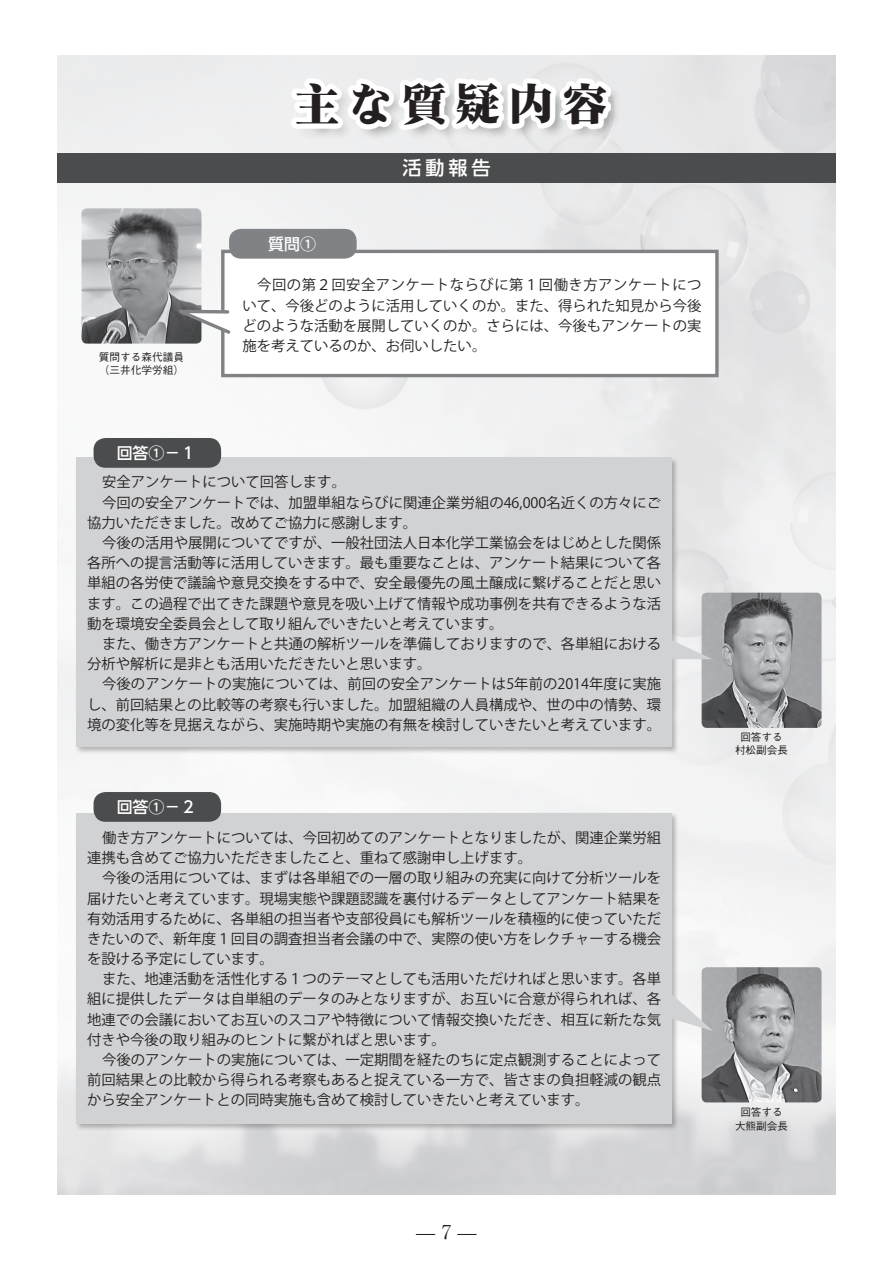
<style>
.page{position:relative;width:893px;height:1263px;background:#fff}
.page>*{position:absolute;margin:0;border:0;box-sizing:border-box;transform-origin:0 0}
.t1{font:44.7px "DF Mincho Std W12";letter-spacing:.2em;color:#231f20}
.t2{font:500 19.2px "UD Shin Go Pro";color:#fff}
.t3{font:300 19.2px "Ryumin Pro";color:#231f20}
.t4{font:500 15.9px "UD Shin Go Pro";color:#fff}
.t5{font:14.4px/20.2px "Koz Go Pro";color:#231f20;text-align:justify}
.t6{font:500 10.65px/12.8px "Gothic BBB Pro";color:#231f20;text-align:center}
</style>
<div class="page">
<img style="left:57px;top:55px;width:779px;height:1140px">
<img style="left:82px;top:208px;width:119px;height:136px">
<img style="left:702px;top:967px;width:119px;height:135px">
<img style="left:702px;top:593px;width:119px;height:135px">
<div style="left:221px;top:250px;width:498px;height:127px;background:#fff;border:3px solid #808285"></div>
<svg style="left:163px;top:308px;width:68px;height:29px"></svg>
<div style="left:75px;top:456px;width:604px;height:298px;background:#231f20;opacity:.3"></div>
<div style="left:77px;top:458px;width:595px;height:289px;background:#d1d2d4"></div>
<div style="left:75px;top:811px;width:604px;height:320px;background:#231f20;opacity:.3"></div>
<div style="left:77px;top:813px;width:595px;height:311px;background:#d1d2d4"></div>
<svg style="left:672px;top:638px;width:40px;height:21px"></svg>
<svg style="left:672px;top:989px;width:41px;height:42px"></svg>
<div style="left:295px;top:80px;width:328px;height:61px;background:#231f20;opacity:.5"></div>
<svg style="left:291px;top:78px;width:320px;height:52px"></svg>
<div style="left:229px;top:229px;width:128px;height:30px;background:#808285;border-radius:12px"></div>
<div style="left:57px;top:153px;width:779px;height:30px;background:#4b4c4d"></div>
<div style="left:94px;top:438px;width:127px;height:30px;background:#4b4c4d;border-radius:12px"></div>
<div style="left:94px;top:792px;width:127px;height:30px;background:#4b4c4d;border-radius:12px"></div>
<h1 class="t1" style="left:295px;top:80px;width:314px">主な質疑内容</h1>
<p class="t6" style="left:99px;top:349px;width:87px;text-align:left">質問する森代議員（三井化学労組）</p>
<p class="t4" style="left:117px;top:440px;width:81px">回答①－１</p>
<p class="t4" style="left:268px;top:231px;width:49px">質問①</p>
<h2 class="t2" style="left:402px;top:152px;width:90px">活動報告</h2>
<p class="t5" style="left:242px;top:275px;width:461px;text-indent:15px">今回の第２回安全アンケートならびに第１回働き方アンケートについて、今後どのように活用していくのか。また、得られた知見から今後どのような活動を展開していくのか。さらには、今後もアンケートの実施を考えているのか、お伺いしたい。</p>
<p class="t5" style="left:102px;top:472px;width:245px">安全アンケートについて回答します。</p>
<p class="t5" style="left:102px;top:493px;width:561px">今回の安全アンケートでは、加盟単組ならびに関連企業労組の46,000名近くの方々にご</p>
<p class="t5" style="left:87px;top:513px;width:332px">協力いただきました。改めてご協力に感謝します。</p>
<p class="t5" style="left:102px;top:533px;width:561px">今後の活用や展開についてですが、一般社団法人日本化学工業協会をはじめとした関係</p>
<p class="t5" style="left:87px;top:553px;width:576px">各所への提言活動等に活用していきます。最も重要なことは、アンケート結果について各</p>
<p class="t5" style="left:87px;top:573px;width:576px">単組の各労使で議論や意見交換をする中で、安全最優先の風土醸成に繋げることだと思い</p>
<p class="t5" style="left:87px;top:594px;width:576px">ます。この過程で出てきた課題や意見を吸い上げて情報や成功事例を共有できるような活</p>
<p class="t5" style="left:87px;top:614px;width:418px">動を環境安全委員会として取り組んでいきたいと考えています。</p>
<p class="t5" style="left:102px;top:634px;width:561px">また、働き方アンケートと共通の解析ツールを準備しておりますので、各単組における</p>
<p class="t5" style="left:87px;top:654px;width:346px">分析や解析に是非とも活用いただきたいと思います。</p>
<p class="t5" style="left:102px;top:674px;width:561px">今後のアンケートの実施については、前回の安全アンケートは5年前の2014年度に実施</p>
<p class="t5" style="left:87px;top:695px;width:576px">し、前回結果との比較等の考察も行いました。加盟組織の人員構成や、世の中の情勢、環</p>
<p class="t5" style="left:87px;top:715px;width:576px">境の変化等を見据えながら、実施時期や実施の有無を検討していきたいと考えています。</p>
<p class="t4" style="left:117px;top:794px;width:81px">回答①－２</p>
<p class="t5" style="left:87px;top:828px;width:576px;text-indent:15px">働き方アンケートについては、今回初めてのアンケートとなりましたが、関連企業労組連携も含めてご協力いただきましたこと、重ねて感謝申し上げます。</p>
<p class="t5" style="left:87px;top:868px;width:576px;text-indent:15px">今後の活用については、まずは各単組での一層の取り組みの充実に向けて分析ツールを届けたいと考えています。現場実態や課題認識を裏付けるデータとしてアンケート結果を有効活用するために、各単組の担当者や支部役員にも解析ツールを積極的に使っていただきたいので、新年度１回目の調査担当者会議の中で、実際の使い方をレクチャーする機会を設ける予定にしています。</p>
<p class="t5" style="left:87px;top:969px;width:576px;text-indent:15px">また、地連活動を活性化する１つのテーマとしても活用いただければと思います。各単組に提供したデータは自単組のデータのみとなりますが、お互いに合意が得られれば、各地連での会議においてお互いのスコアや特徴について情報交換いただき、相互に新たな気付きや今後の取り組みのヒントに繋がればと思います。</p>
<p class="t5" style="left:87px;top:1050px;width:576px;text-indent:15px">今後のアンケートの実施については、一定期間を経たのちに定点観測することによって前回結果との比較から得られる考察もあると捉えている一方で、皆さまの負担軽減の観点から安全アンケートとの同時実施も含めて検討していきたいと考えています。</p>
<p class="t6" style="left:735px;top:729px;width:55px">回答する村松副会長</p>
<p class="t6" style="left:735px;top:1103px;width:55px;line-height:14.9px">回答する大熊副会長</p>
<h2 class="t3" style="left:416px;top:1217px;width:62px">— 7 —</h2>
</div>
